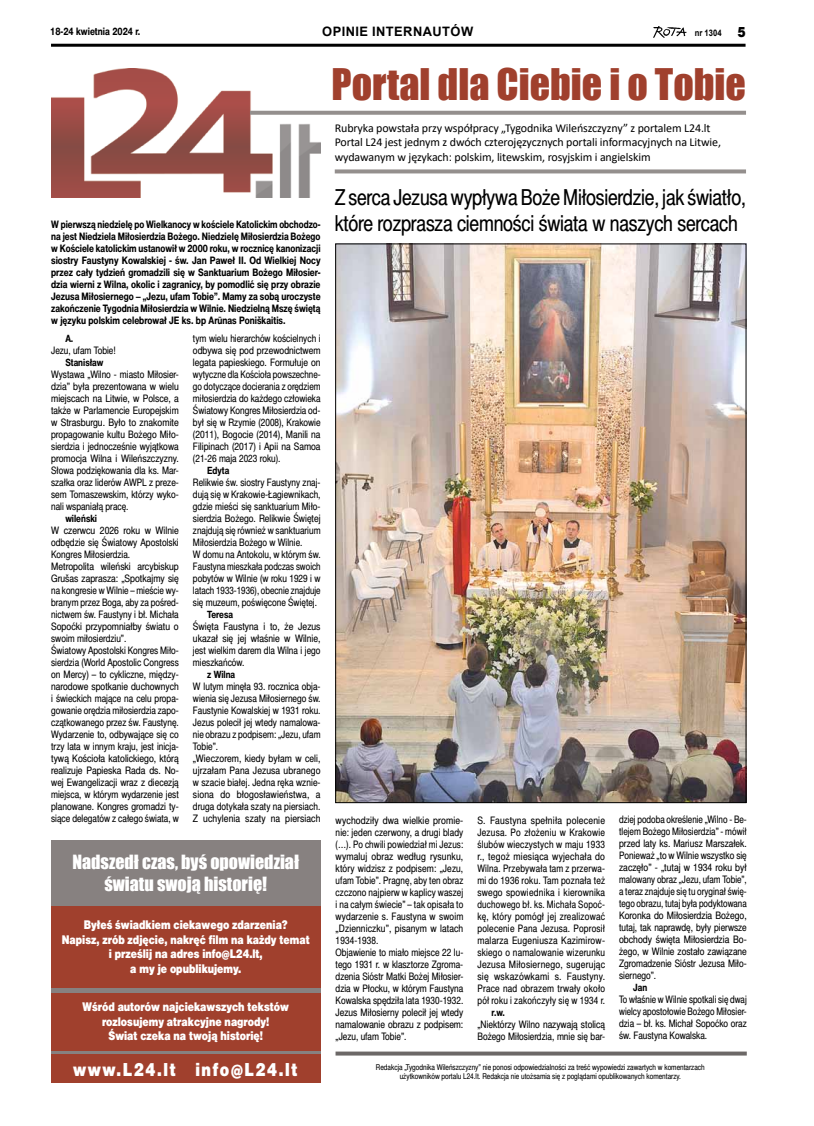
<style>
.page{position:relative;width:814px;height:1126px;background:#fff}
.page>*{position:absolute;margin:0;border:0;box-sizing:border-box;transform-origin:0 0}
.t1{font:40px "Impact";color:#a0402d}
.t2{font:22px "Switzer Cnd EFN";letter-spacing:-.01em;color:#000}
.t3{font:18px/21.6px "Impact";color:#fff;text-align:center}
.t4{font:18px "Switzer Cnd EFN Black";letter-spacing:.09em;color:#fff}
.t5{font:700 13px "Arial";letter-spacing:.035em;color:#000}
.t6{font:12px/14.4px "Switzer Cnd EFN Black";color:#fff;text-align:center}
.t7{font:12px/14.4px "Calibri";letter-spacing:-.01em;color:#000}
.t8{font:10.3px/12px "Switzer Cnd EFN";color:#000;text-align:justify}
.t9{font:10.3px/12px "Switzer Cnd EFN";color:#000;scale:1.04 1}
.t10{font:700 10.3px/12px "Switzer Cnd EFN";color:#000;text-align:justify}
.t11{font:700 10px "Switzer Cnd EFN";color:#000}
.t12{font:700 9px "Arial";color:#000;scale:.85 1}
.t13{font:8px/9px "Switzer Cnd EFN";color:#000;text-align:center}
.s1{font-family:"Switzer EFN Black";font-weight:400;font-size:14px}
.s2{font-weight:400;font-size:22px}
</style>
<div class="page">
<img style="left:653px;top:27px;width:33px;height:11px">
<hr style="left:51px;top:44px;width:694px;height:3px;background:#000">
<img style="left:51px;top:68px;width:269px;height:129px">
<svg style="left:250px;top:111px;width:496px;height:4px;fill:#948f8d"></svg>
<svg style="left:335px;top:169px;width:411px;height:4px;fill:#948f8d"></svg>
<div style="left:51px;top:840px;width:269px;height:228px;background:#878180"></div>
<div style="left:51px;top:905px;width:269px;height:82px;background:#a0402d"></div>
<div style="left:51px;top:993px;width:269px;height:57px;background:#a0402d"></div>
<div style="left:51px;top:1054px;width:269px;height:29px;background:#a0402d"></div>
<svg style="left:335px;top:1051px;width:411px;height:4px;fill:#6c6867"></svg>
<img style="left:337px;top:246px;width:407px;height:554px">
<p class="t10" style="left:50px;top:26px;width:92px">18-24 kwietnia 2024 r.</p>
<p class="t5" style="left:322px;top:22px;width:152px">OPINIE INTERNAUTÓW</p>
<p class="t12" style="left:694px;top:26px;width:62px">NR 1304 <span class="s1">5</span></p>
<h1 class="t1" style="left:331px;top:53px;width:416px">Portal dla Ciebie i o Tobie</h1>
<p class="t7" style="left:335px;top:120px;width:388px">Rubryka powstała przy współpracy „Tygodnika Wileńszczyzny” z portalem L24.lt<br>Portal L24 jest jednym z dwóch czterojęzycznych portali informacyjnych na Litwie, wydawanym w językach: polskim, litewskim, rosyjskim i angielskim</p>
<h2 class="t2" style="left:335px;top:184px;width:413px">Z serca Jezusa wypływa Boże Miłosierdzie, jak światło,</h2>
<p class="t10" style="left:51px;top:218px;width:688px">W pierwszą niedzielę po Wielkanocy w kościele Katolickim obchodzo <span class="s2">które rozprasza ciemności świata w naszych sercach</span></p>
<p class="t10" style="left:51px;top:218px;width:271px;text-indent:267px">- na jest Niedziela Miłosierdzia Bożego. Niedzielę Miłosierdzia Bożego w Kościele katolickim ustanowił w 2000 roku, w rocznicę kanonizacji siostry Faustyny Kowalskiej - św. Jan Paweł II. Od Wielkiej Nocy przez cały tydzień gromadzili się w Sanktuarium Bożego Miłosier&shy;dzia wierni z Wilna, okolic i zagranicy, by pomodlić się przy obrazie Jezusa Miłosiernego – „Jezu, ufam Tobie”. Mamy za sobą uroczyste zakończenie Tygodnia Miłosierdzia w Wilnie. Niedzielną Mszę świętą w języku polskim celebrował JE ks. bp Arūnas Poniškaitis.</p>
<p class="t8" style="left:193px;top:333px;width:129px">tym wielu hierarchów kościelnych i odbywa się pod przewodnictwem legata papieskiego. Formułuje on wytyczne dla Kościoła powszechne&shy;go dotyczące docierania z orędziem miłosierdzia do każdego człowieka Światowy Kongres Miłosierdzia od&shy;był się w Rzymie (2008), Krakowie (2011), Bogocie (2014), Manili na Filipinach (2017) i Apii na Samoa (21-26 maja 2023 roku).</p>
<p class="t11" style="left:207px;top:464px;width:24px">Edyta</p>
<p class="t8" style="left:193px;top:477px;width:129px;text-align:left">Relikwie św. siostry Faustyny znaj&shy;dują się w Krakowie-Łagiewnikach, gdzie mieści się sanktuarium Miło&shy;sierdzia Bożego. Relikwie Świętej znajdują się również w sanktuarium Miłosierdzia Bożego w Wilnie.<br>W domu na Antokolu, w którym św.<br>Faustyna mieszkała podczas swoich pobytów w Wilnie (w roku 1929 i w latach 1933-1936), obecnie znajduje się muzeum, poświęcone Świętej.</p>
<p class="t11" style="left:207px;top:608px;width:27px">Teresa</p>
<p class="t9" style="left:193px;top:621px;width:124px;text-align:justify">Święta Faustyna i to, że Jezus ukazał się jej właśnie w Wilnie, jest wielkim darem dla Wilna i jego mieszkańców.</p>
<p class="t11" style="left:207px;top:668px;width:30px">z Wilna</p>
<p class="t8" style="left:193px;top:681px;width:129px;text-align:left">W lutym minęła 93. rocznica obja&shy;wienia się Jezusa Miłosiernego św.<br>Faustynie Kowalskiej w 1931 roku.<br>Jezus polecił jej wtedy namalowa&shy;nie obrazu z podpisem: „Jezu, ufam<br>Tobie”.<br>„Wieczorem, kiedy byłam w celi, ujrzałam Pana Jezusa ubranego w szacie białej. Jedna ręka wznie&shy;siona do błogosławieństwa, a druga dotykała szaty na piersiach.<br>Z uchylenia szaty na piersiach</p>
<p class="t11" style="left:65px;top:332px;width:10px">A.</p>
<p class="t8" style="left:51px;top:344px;width:66px">Jezu, ufam Tobie!</p>
<p class="t11" style="left:65px;top:356px;width:40px">Stanisław</p>
<p class="t8" style="left:51px;top:368px;width:129px">Wystawa „Wilno - miasto Miłosier&shy;dzia” była prezentowana w wielu miejscach na Litwie, w Polsce, a także w Parlamencie Europejskim w Strasburgu. Było to znakomite propagowanie kultu Bożego Miło&shy;sierdzia i jednocześnie wyjątkowa promocja Wilna i Wileńszczyzny.<br>Słowa podziękowania dla ks. Mar&shy;szałka oraz liderów AWPL z preze&shy;sem Tomaszewskim, którzy wyko&shy;nali wspaniałą pracę.</p>
<p class="t11" style="left:65px;top:512px;width:33px">wileński</p>
<p class="t9" style="left:51px;top:524px;width:124px">W czerwcu 2026 roku w Wilnie odbędzie się Światowy Apostolski<br>Kongres Miłosierdzia.<br>Metropolita wileński arcybiskup<br>Grušas zaprasza: „Spotkajmy się na kongresie w Wilnie – mieście wy&shy;branym przez Boga, aby za pośred&shy;nictwem św. Faustyny i bł. Michała<br>Sopoćki przypomniałby światu o swoim miłosierdziu”.<br>Światowy Apostolski Kongres Miło&shy;sierdzia (World Apostolic Congress on Mercy) – to cykliczne, między&shy;narodowe spotkanie duchownych i świeckich mające na celu propa&shy;gowanie orędzia miłosierdzia zapo&shy;czątkowanego przez św. Faustynę.<br>Wydarzenie to, odbywające się co trzy lata w innym kraju, jest inicja&shy;tywą Kościoła katolickiego, którą realizuje Papieska Rada ds. No&shy;wej Ewangelizacji wraz z diecezją miejsca, w którym wydarzenie jest planowane. Kongres gromadzi ty&shy;siące delegatów z całego świata, w</p>
<p class="t9" style="left:335px;top:814px;width:124px">wychodziły dwa wielkie promie&shy;nie: jeden czerwony, a drugi blady (…). Po chwili powiedział mi Jezus: wymaluj obraz według rysunku, który widzisz z podpisem: „Jezu, ufam Tobie”. Pragnę, aby ten obraz czczono najpierw w kaplicy waszej i na całym świecie” – tak opisała to wydarzenie s. Faustyna w swoim „Dzienniczku”, pisanym w latach<br>1934-1938.<br>Objawienie to miało miejsce 22 lu&shy;tego 1931 r. w klasztorze Zgroma&shy;dzenia Sióstr Matki Bożej Miłosier&shy;dzia w Płocku, w którym Faustyna<br>Kowalska spędziła lata 1930-1932.<br>Jezus Miłosierny polecił jej wtedy namalowanie obrazu z podpisem: „Jezu, ufam Tobie”.</p>
<p class="t8" style="left:619px;top:813px;width:129px">dziej podoba określenie „Wilno - Be&shy;tlejem Bożego Miłosierdzia” - mówił przed laty ks. Mariusz Marszałek.<br>Ponieważ „to w Wilnie wszystko się zaczęło” - „tutaj w 1934 roku był malowany obraz „Jezu, ufam Tobie”, a teraz znajduje się tu oryginał świę&shy;tego obrazu, tutaj była podyktowana Koronka do Miłosierdzia Bożego, tutaj, tak naprawdę, były pierwsze obchody święta Miłosierdzia Bo&shy;żego, w Wilnie zostało zawiązane Zgromadzenie Sióstr Jezusa Miło&shy;siernego”.</p>
<p class="t9" style="left:477px;top:814px;width:124px;text-align:justify">S. Faustyna spełniła polecenie Jezusa. Po złożeniu w Krakowie ślubów wieczystych w maju 1933 r., tegoż miesiąca wyjechała do Wilna. Przebywała tam z przerwa&shy;mi do 1936 roku. Tam poznała też swego spowiednika i kierownika duchowego bł. ks. Michała Sopoć&shy;kę, który pomógł jej zrealizować polecenie Pana Jezusa. Poprosił malarza Eugeniusza Kazimirow&shy;skiego o namalowanie wizerunku Jezusa Miłosiernego, sugerując się wskazówkami s. Faustyny.<br>Prace nad obrazem trwały około pół roku i zakończyły się w 1934 r.</p>
<p class="t11" style="left:491px;top:1005px;width:15px">r.w.</p>
<p class="t8" style="left:477px;top:1018px;width:129px">„Niektórzy Wilno nazywają stolicą<br>Bożego Miłosierdzia, mnie się bar-</p>
<h3 class="t3" style="left:72px;top:851px;width:228px">Nadszedł czas, byś opowiedział światu swoją historię!</h3>
<p class="t6" style="left:62px;top:918px;width:249px">Byłeś świadkiem ciekawego zdarzenia?<br>Napisz, zrób zdjęcie, nakręć film na każdy temat i prześlij na adres info@L24.lt,<br>a my je opublikujemy.</p>
<p class="t6" style="left:83px;top:1000px;width:208px">Wśród autorów najciekawszych tekstów rozlosujemy atrakcyjne nagrody!<br>Świat czeka na twoją historię!</p>
<h3 class="t4" style="left:73px;top:1058px;width:226px">www.L24.lt info@L24.lt</h3>
<p class="t13" style="left:376px;top:1062px;width:330px">Redakcja „Tygodnika Wileńszczyzny” nie ponosi odpowiedzialności za treść wypowiedzi zawartych w komentarzach użytkowników portalu L24.lt. Redakcja nie utożsamia się z poglądami opublikowanych komentarzy.</p>
<p class="t11" style="left:633px;top:981px;width:16px">Jan</p>
<p class="t8" style="left:619px;top:993px;width:129px">To właśnie w Wilnie spotkali się dwaj wielcy apostołowie Bożego Miłosier&shy;dzia – bł. ks. Michał Sopoćko oraz św. Faustyna Kowalska.</p>
</div>
